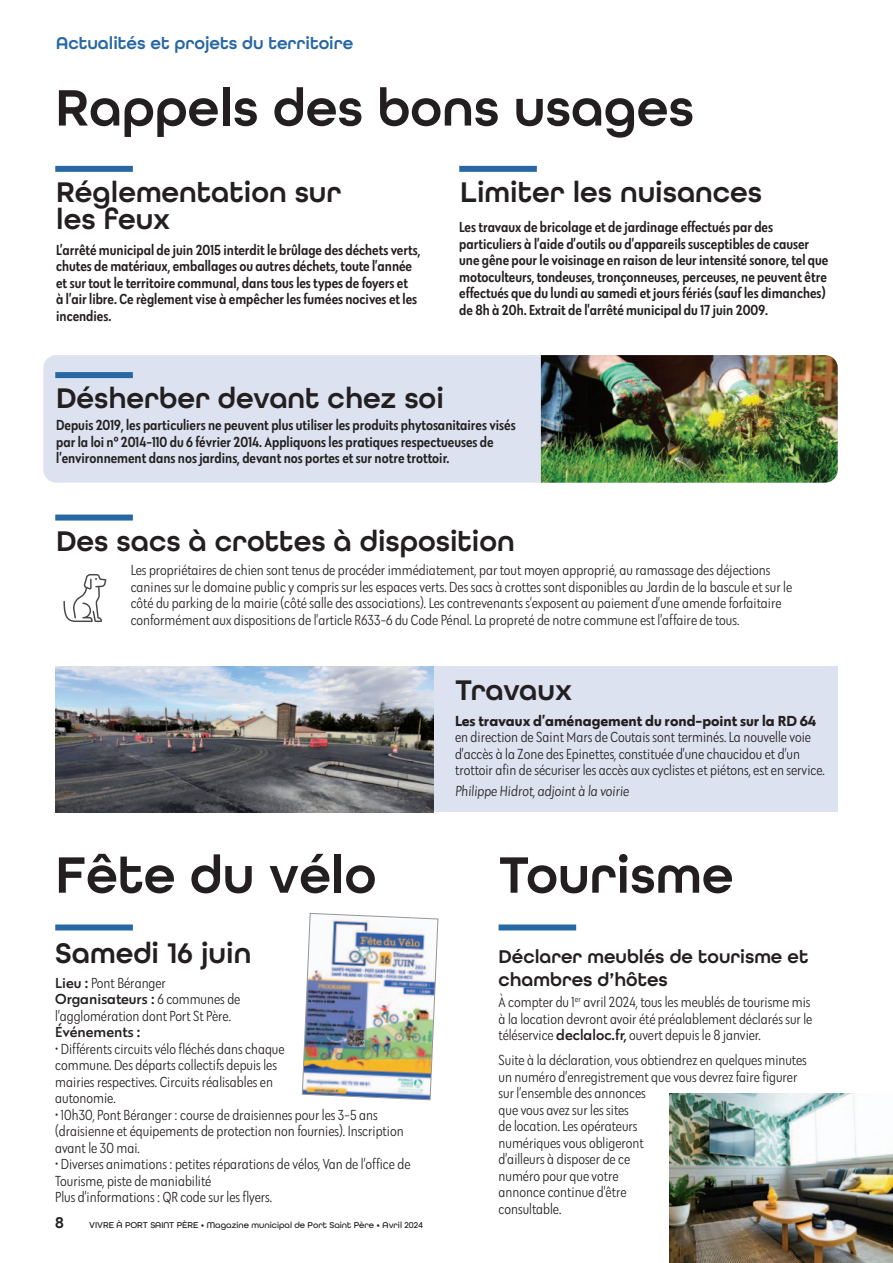
<style>
.page{position:relative;width:893px;height:1263px;background:#fff}
.page>*{position:absolute;margin:0;border:0;box-sizing:border-box;transform-origin:0 0}
.t1{font:600 54px "All Round Gothic";color:#231f20}
.t2{font:600 30px/27px "All Round Gothic";color:#231f20}
.t3{font:600 19.5px/23.4px "All Round Gothic";color:#231f20}
.t4{font:600 18px "All Round Gothic";color:#2767a4}
.t5{font:600 16.5px "All Round Gothic";color:#231f20}
.t6{font:300 condensed 15px/16.5px "Galatea";color:#231f20}
.t7{font:500 condensed 15px/16.5px "Galatea";color:#231f20}
.t8{font:700 15px "Galatea";color:#231f20}
.t9{font:500 15px "Galatea";color:#231f20}
.t10{font:500 9px "All Round Gothic";color:#231f20}
.s1{font-weight:500;font-stretch:normal}
</style>
<div class="page">
<div style="left:43px;top:355px;width:795px;height:128px;background:#dce2ef;border-radius:13px"></div>
<img style="left:541px;top:355px;width:297px;height:128px">
<div style="left:55px;top:372px;width:78px;height:6px;background:#2767a4"></div>
<div style="left:55px;top:166px;width:78px;height:6px;background:#2767a4"></div>
<div style="left:459px;top:166px;width:78px;height:6px;background:#2767a4"></div>
<div style="left:55px;top:924px;width:78px;height:6px;background:#2767a4"></div>
<div style="left:499px;top:924px;width:77px;height:6px;background:#2767a4"></div>
<img style="left:301px;top:913px;width:138px;height:187px">
<img style="left:669px;top:1094px;width:224px;height:169px">
<div style="left:55px;top:514px;width:78px;height:6px;background:#2767a4"></div>
<svg style="left:63px;top:574px;width:43px;height:48px"></svg>
<div style="left:55px;top:666px;width:783px;height:146px;background:#dce2ef"></div>
<img style="left:55px;top:666px;width:379px;height:146px">
<p class="t4" style="left:56px;top:36px;width:299px">Actualités et projets du territoire</p>
<h1 class="t1" style="left:55px;top:87px;width:640px">Rappels des bons usages</h1>
<h2 class="t2" style="left:56px;top:181px;width:287px">Réglementation sur les feux</h2>
<h2 class="t2" style="left:460px;top:181px;width:303px">Limiter les nuisances</h2>
<p class="t7" style="left:459px;top:220px;width:371px">Les travaux de bricolage et de jardinage effectués par des particuliers à l’aide d’outils ou d’appareils susceptibles de causer une gêne pour le voisinage en raison de leur intensité sonore, tel que motoculteurs, tondeuses, tronçonneuses, perceuses, ne peuvent être effectués que du lundi au samedi et jours fériés (sauf les dimanches) de 8h à 20h. Extrait de l’arrêté municipal du 17 juin 2009.</p>
<p class="t7" style="left:56px;top:242px;width:366px">L’arrêté municipal de juin 2015 interdit le brûlage des déchets verts, chutes de matériaux, emballages ou autres déchets, toute l’année et sur tout le territoire communal, dans tous les types de foyers et<br>à l’air libre. Ce règlement vise à empêcher les fumées nocives et les incendies.</p>
<h2 class="t2" style="left:56px;top:387px;width:389px">Désherber devant chez soi</h2>
<p class="t7" style="left:56px;top:418px;width:461px">Depuis 2019, les particuliers ne peuvent plus utiliser les produits phytosanitaires visés par la loi n° 2014-110 du 6 février 2014. Appliquons les pratiques respectueuses de l’environnement dans nos jardins, devant nos portes et sur notre trottoir.</p>
<h2 class="t2" style="left:56px;top:529px;width:460px">Des sacs à crottes à disposition</h2>
<p class="t6" style="left:131px;top:563px;width:663px">Les propriétaires de chien sont tenus de procéder immédiatement, par tout moyen approprié, au ramassage des déjections canines sur le domaine public y compris sur les espaces verts. Des sacs à crottes sont disponibles au Jardin de la bascule et sur le côté du parking de la mairie (côté salle des associations). Les contrevenants s’exposent au paiement d’une amende forfaitaire conformément aux dispositions de l’article R633-6 du Code Pénal. La propreté de notre commune est l’affaire de tous.</p>
<h2 class="t2" style="left:455px;top:679px;width:119px">Travaux</h2>
<p class="t8" style="left:455px;top:714px;width:363px">Les travaux d’aménagement du rond-point sur la RD 64</p>
<p class="t6" style="left:455px;top:730px;width:371px">en direction de Saint Mars de Coutais sont terminés. La nouvelle voie d’accès à la Zone des Epinettes, constituée d’une chaucidou et d’un trottoir afin de sécuriser les accès aux cyclistes et piétons, est en service.</p>
<p class="t6" style="left:455px;top:783px;width:177px">Philippe Hidrot, adjoint à la voirie</p>
<h1 class="t1" style="left:55px;top:854px;width:323px">Fête du vélo</h1>
<h1 class="t1" style="left:499px;top:854px;width:236px">Tourisme</h1>
<h2 class="t2" style="left:55px;top:941px;width:197px">Samedi 16 juin</h2>
<p class="t6" style="left:55px;top:975px;width:187px"><span class="s1">Lieu :</span> Pont Béranger<br><span class="s1">Organisateurs :</span> 6 communes de l’agglomération dont Port St Père.</p>
<p class="t9" style="left:55px;top:1026px;width:87px">Événements :</p>
<p class="t6" style="left:55px;top:1041px;width:231px">• Différents circuits vélo fléchés dans chaque commune. Des départs collectifs depuis les mairies respectives. Circuits réalisables en autonomie.</p>
<p class="t6" style="left:55px;top:1107px;width:350px">• 10h30, Pont Béranger : course de draisiennes pour les 3-5 ans (draisienne et équipements de protection non fournies). Inscription avant le 30 mai.</p>
<p class="t6" style="left:55px;top:1157px;width:357px">• Diverses animations : petites réparations de vélos, Van de l’office de<br>Tourisme, piste de maniabilité …<br>Plus d’informations : QR code sur les flyers.</p>
<p class="t5" style="left:55px;top:1216px;width:10px">8</p>
<p class="t10" style="left:89px;top:1222px;width:335px">VIVRE À PORT SAINT PÈRE • Magazine municipal de Port Saint Père • Avril 2024</p>
<h3 class="t3" style="left:499px;top:946px;width:311px">Déclarer meublés de tourisme et chambres d’hôtes</h3>
<p class="t6" style="left:499px;top:995px;width:315px">À compter du 1<sup>er</sup> avril 2024, tous les meublés de tourisme mis à la location devront avoir été préalablement déclarés sur le téléservice <span class="s1">declaloc.fr,</span> ouvert depuis le 8 janvier.</p>
<p class="t6" style="left:499px;top:1053px;width:310px">Suite à la déclaration, vous obtiendrez en quelques minutes un numéro d’enregistrement que vous devrez faire figurer sur l’ensemble des annonces<br>que vous avez sur les sites<br>de location. Les opérateurs<br>numériques vous obligeront<br>d’ailleurs à disposer de ce<br>numéro pour que votre<br>annonce continue d’être<br>consultable.</p>
</div>
